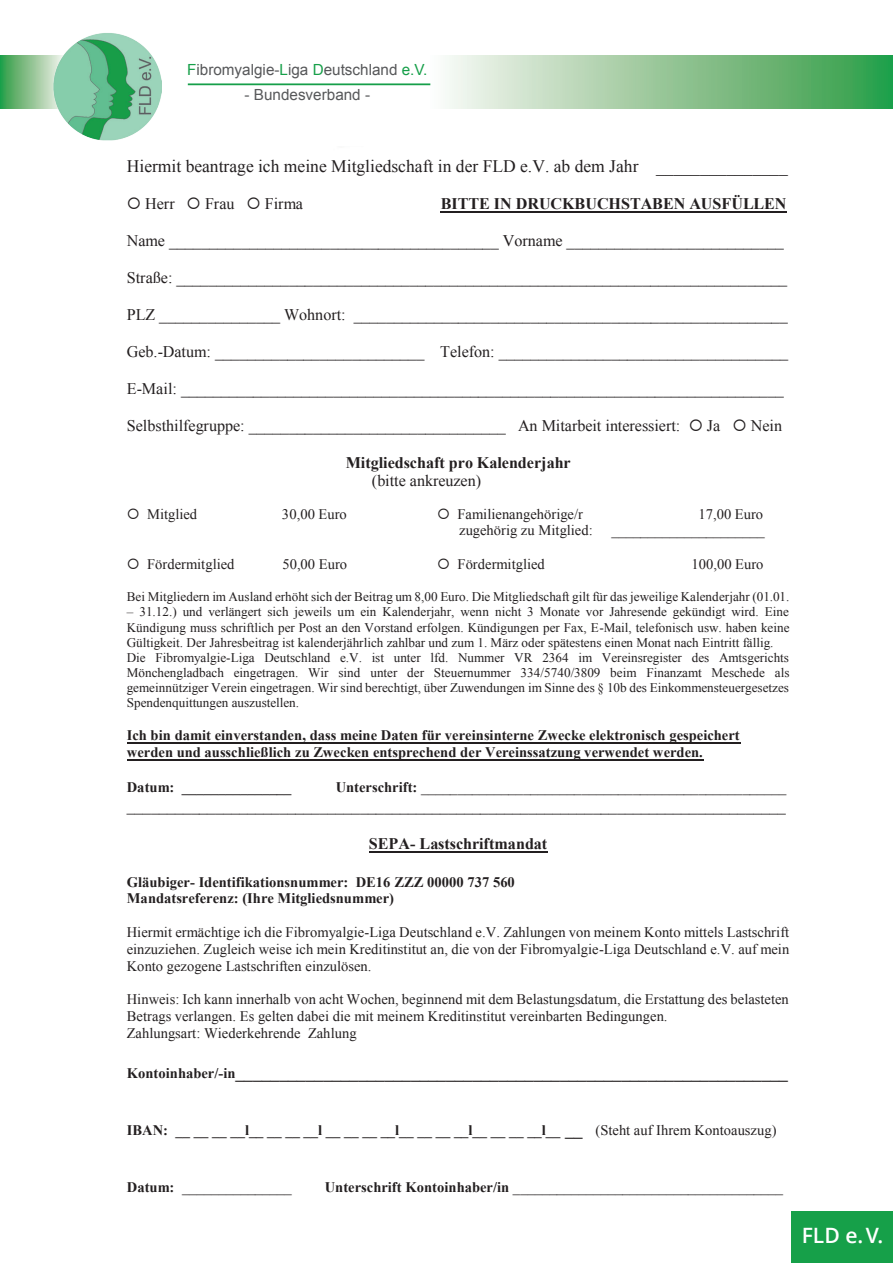
<style>
.page{position:relative;width:893px;height:1263px;background:#fff}
.page>*{position:absolute;margin:0;border:0;box-sizing:border-box;transform-origin:0 0}
.t1{font:600 21.15px "Open Sans";color:#fff}
.t2{font:700 17.55px "Times New Roman";color:#231f20}
.t3{font:17.55px "Times New Roman";color:#231f20}
.t4{font:16.2px "Times New Roman";color:#231f20}
.t5{font:700 16.2px "Times New Roman";color:#231f20}
.t6{font:15.3px "Arial";color:#57585a}
.t7{font:14.55px/16.8px "Times New Roman";color:#231f20;text-align:justify}
.t8{font:700 14.55px/16.8px "Times New Roman";color:#231f20}
.t9{font:13.2px/15.1px "Times New Roman";color:#231f20}
.s1{color:#169f49}
.s2{font-weight:700}
.s3{font-size:14.55px}
.s4{font-size:17.55px}
.s5{font-weight:400}
</style>
<div class="page">
<svg style="left:428px;top:55px;width:465px;height:53px"></svg>
<svg style="left:0;top:55px;width:54px;height:53px"></svg>
<img style="left:54px;top:33px;width:108px;height:108px">
<hr style="left:188px;top:83px;width:242px;height:2px;background:#169f49">
<hr style="left:441px;top:211px;width:346px;height:1px;background:#231f20">
<hr style="left:127px;top:742px;width:613px;height:1px;background:#231f20">
<hr style="left:127px;top:759px;width:576px;height:1px;background:#231f20">
<hr style="left:369px;top:851px;width:178px;height:2px;background:#231f20">
<div style="left:792px;top:1211px;width:101px;height:52px;background:#16a049"></div>
<p class="t6" style="left:187px;top:60px;width:242px"><span class="s1">F</span>ibromyalgie-<span class="s1">L</span>iga <span class="s1">D</span>eutschland <span class="s1">e.V.</span></p>
<p class="t6" style="left:245px;top:85px;width:127px">- Bundesverband -</p>
<h2 class="t3" style="left:127px;top:154px;width:662px">Hiermit beantrage ich meine Mitgliedschaft in der FLD e.V. ab dem Jahr _______________</h2>
<p class="t4" style="left:127px;top:193px;width:178px">○ Herr ○ Frau ○ Firma</p>
<p class="t5" style="left:441px;top:192px;width:347px">BITTE IN DRUCKBUCHSTABEN AUSFÜLLEN</p>
<p class="t4" style="left:127px;top:230px;width:658px">Name _________________________________________ Vorname ___________________________</p>
<p class="t4" style="left:127px;top:267px;width:662px">Straße: ____________________________________________________________________________</p>
<p class="t4" style="left:127px;top:304px;width:662px">PLZ _______________ Wohnort: ______________________________________________________</p>
<p class="t4" style="left:127px;top:340px;width:663px">Geb.-Datum: __________________________ Telefon: ____________________________________</p>
<p class="t4" style="left:127px;top:377px;width:658px">E-Mail: ___________________________________________________________________________</p>
<p class="t4" style="left:127px;top:415px;width:657px">Selbsthilfegruppe: ________________________________ An Mitarbeit interessiert: ○ Ja ○ Nein</p>
<p class="t5" style="left:346px;top:451px;width:226px">Mitgliedschaft pro Kalenderjahr</p>
<p class="t4" style="left:372px;top:470px;width:111px">(bitte ankreuzen)</p>
<p class="t7" style="left:127px;top:505px;width:72px">○ Mitglied</p>
<p class="t7" style="left:282px;top:505px;width:66px">30,00 Euro</p>
<p class="t7" style="left:437px;top:505px;width:147px">○ Familienangehörige/r</p>
<p class="t7" style="left:698px;top:505px;width:66px">17,00 Euro</p>
<p class="t7" style="left:459px;top:522px;width:135px">zugehörig zu Mitglied:</p>
<p class="t7" style="left:611px;top:522px;width:155px">_____________________</p>
<p class="t7" style="left:127px;top:556px;width:109px">○ Fördermitglied</p>
<p class="t7" style="left:282px;top:556px;width:66px">50,00 Euro</p>
<p class="t7" style="left:437px;top:556px;width:109px">○ Fördermitglied</p>
<p class="t7" style="left:691px;top:556px;width:74px">100,00 Euro</p>
<p class="t9" style="left:127px;top:589px;width:664px">Bei Mitgliedern im Ausland erhöht sich der Beitrag um 8,00 Euro. Die Mitgliedschaft gilt für das jeweilige Kalenderjahr (01.01.</p>
<p class="t9" style="left:127px;top:604px;width:664px">– 31.12.) und verlängert sich jeweils um ein Kalenderjahr, wenn nicht 3 Monate vor Jahresende gekündigt wird. Eine Kündigung muss schriftlich per Post an den Vorstand erfolgen. Kündigungen per Fax, E-Mail, telefonisch usw. haben keine Gültigkeit. Der Jahresbeitrag ist kalenderjährlich zahlbar und zum 1. März oder spätestens einen Monat nach Eintritt fällig.<br>Die Fibromyalgie-Liga Deutschland e.V. ist unter lfd. Nummer VR 2364 im Vereinsregister des Amtsgerichts Mönchengladbach eingetragen. Wir sind unter der Steuernummer 334/5740/3809 beim Finanzamt Meschede als gemeinnütziger Verein eingetragen. Wir sind berechtigt, über Zuwendungen im Sinne des § 10b des Einkommensteuergesetzes Spendenquittungen auszustellen.</p>
<p class="t8" style="left:127px;top:727px;width:614px">Ich bin damit einverstanden, dass meine Daten für vereinsinterne Zwecke elektronisch gespeichert werden und ausschließlich zu Zwecken entsprechend der Vereinssatzung verwendet werden.</p>
<p class="t8" style="left:127px;top:779px;width:166px">Datum: _______________</p>
<p class="t7" style="left:336px;top:779px;width:452px"><span class="s2">Unterschrift:</span> __________________________________________________</p>
<p class="t4" style="left:127px;top:794px;width:660px">__________________________________________________________________________________</p>
<p class="t5" style="left:369px;top:833px;width:180px">SEPA- Lastschriftmandat</p>
<p class="t8" style="left:127px;top:873px;width:390px">Gläubiger- Identifikationsnummer: DE16 ZZZ 00000 737 560<br>Mandatsreferenz: (Ihre Mitgliedsnummer)</p>
<p class="t7" style="left:127px;top:924px;width:664px">Hiermit ermächtige ich die Fibromyalgie-Liga Deutschland e.V. Zahlungen von meinem Konto mittels Lastschrift einzuziehen. Zugleich weise ich mein Kreditinstitut an, die von der Fibromyalgie-Liga Deutschland e.V. auf mein Konto gezogene Lastschriften einzulösen.</p>
<p class="t7" style="left:127px;top:991px;width:663px;text-align:left">Hinweis: Ich kann innerhalb von acht Wochen, beginnend mit dem Belastungsdatum, die Erstattung des belasteten<br>Betrags verlangen. Es gelten dabei die mit meinem Kreditinstitut vereinbarten Bedingungen.<br>Zahlungsart: Wiederkehrende Zahlung</p>
<h2 class="t2" style="left:127px;top:1059px;width:663px"><span class="s3">Kontoinhaber/-in</span>_______________________________________________________________</h2>
<p class="t8" style="left:127px;top:1121px;width:651px">IBAN: __ __ __ __l__ __ __ __l __ __ __ __l__ __ __ __l__ __ __ __l__ <span class="s4">__</span> <span class="s5">(Steht auf Ihrem Kontoauszug)</span></p>
<p class="t7" style="left:127px;top:1179px;width:166px"><span class="s2">Datum:</span> _______________</p>
<p class="t7" style="left:325px;top:1179px;width:460px"><span class="s2">Unterschrift Kontoinhaber/in</span> _____________________________________</p>
<h1 class="t1" style="left:802px;top:1220px;width:83px">FLD e. V.</h1>
</div>
